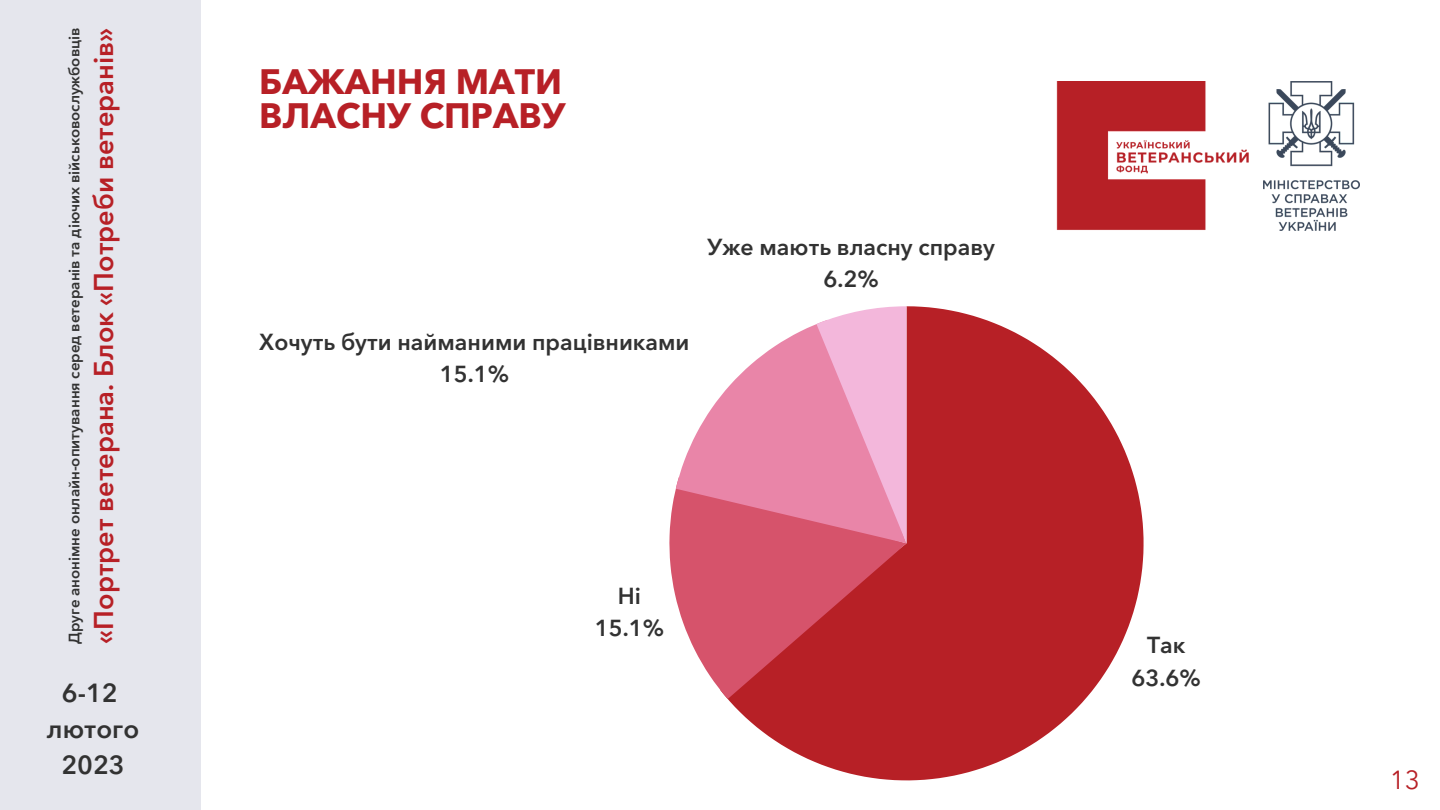
<style>
.page{position:relative;width:1440px;height:810px;background:#fff}
.page>*{position:absolute;margin:0;border:0;box-sizing:border-box;transform-origin:0 0}
.t1{font:700 35px/34.5px "Avenir Next Cyr";color:#b72026}
.t2{font:600 27px "Avenir Next Cyr";color:#b72026}
.t3{font:600 26px/36px "Avenir Next Cyr";color:#323232;text-align:center}
.t4{font:26px "Avenir Next Cyr";color:#b72026}
.t5{font:600 23px/32.2px "Avenir Next Cyr";color:#323232;text-align:center}
.t6{font:600 15px "Avenir Next Cyr";color:#323232}
</style>
<div class="page">
<img style="left:1056px;top:81px;width:193px;height:149px">
<img style="left:1263px;top:81px;width:96px;height:149px">
<div style="left:0;top:0;width:201px;height:810px;background:#e5e6ed"></div>
<svg style="left:728px;top:306px;width:416px;height:474px;fill:#b72026"></svg>
<svg style="left:669px;top:488px;width:238px;height:211px;background:#cd4e5d"></svg>
<svg style="left:676px;top:320px;width:140px;height:223px;fill:#e985a8"></svg>
<svg style="left:816px;top:306px;width:91px;height:237px;background:#ed9fc1"></svg>
<p class="t6" style="left:65px;top:644px;width:617px;rotate:-90deg">Друге анонімне онлайн-опитування серед ветеранів та діючих військовослужбовців</p>
<p class="t2" style="left:87px;top:644px;width:617px;rotate:-90deg">«Портрет ветерана. Блок «Потреби ветеранів»</p>
<p class="t3" style="left:47px;top:675px;width:94px">6-12 лютого<br>2023</p>
<h1 class="t1" style="left:259px;top:64px;width:308px">БАЖАННЯ МАТИ<br>ВЛАСНУ СПРАВУ</h1>
<p class="t5" style="left:259px;top:325px;width:432px">Хочуть бути найманими працівниками<br>15.1%</p>
<p class="t5" style="left:708px;top:231px;width:289px">Уже мають власну справу<br>6.2%</p>
<p class="t5" style="left:595px;top:579px;width:71px">Ні<br>15.1%</p>
<p class="t5" style="left:1131px;top:629px;width:71px">Так<br>63.6%</p>
<p class="t4" style="left:1390px;top:764px;width:32px">13</p>
</div>
